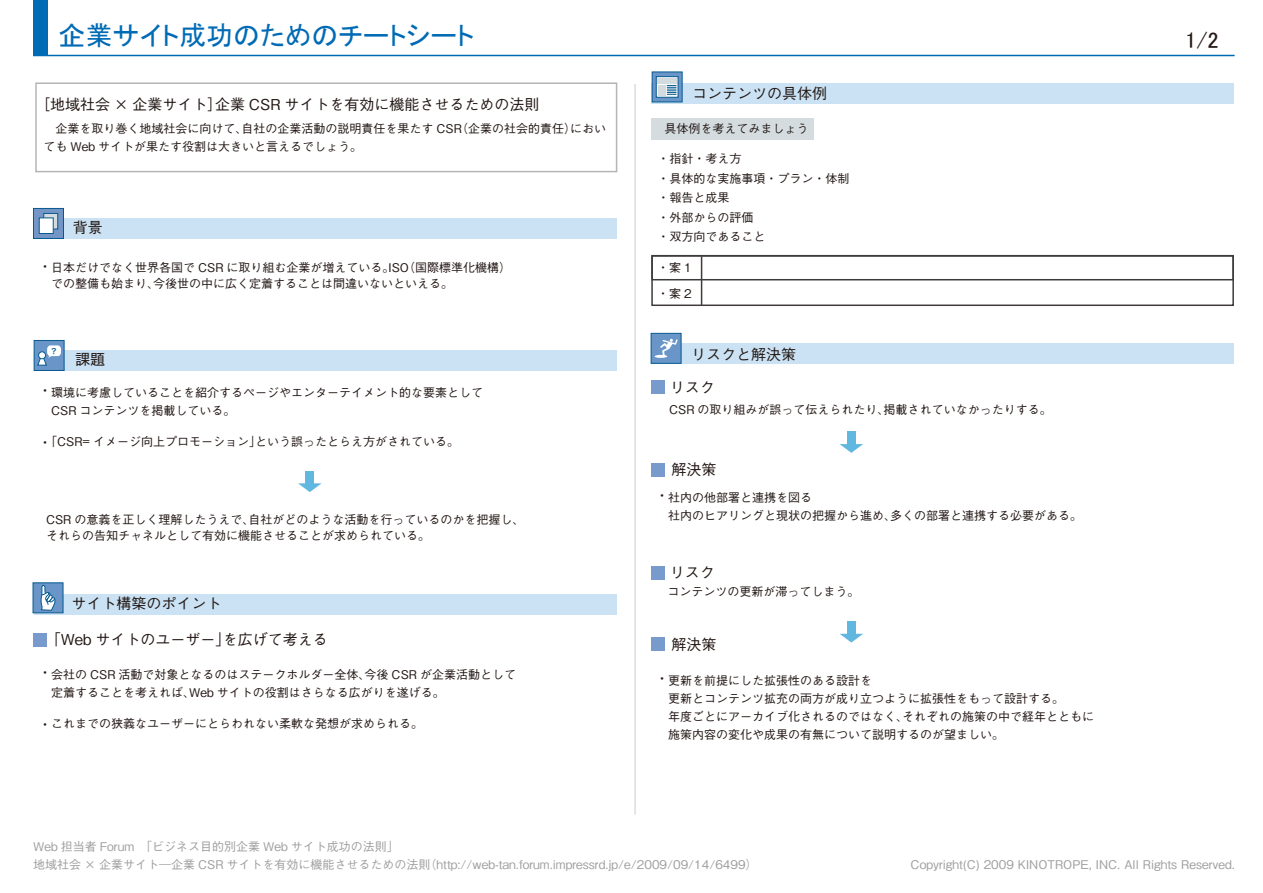
<style>
.page{position:relative;width:1263px;height:893px;background:#fff}
.page>*{position:absolute;margin:0;border:0;box-sizing:border-box;transform-origin:0 0}
.t1{font:27px "MS P Gothic";color:#006bb5}
.t2{font:22.5px "MS P Gothic";color:#231815}
.t3{font:500 15px "Gothic BBB Pr 5";color:#231815}
.t4{font:500 12px/18px "Gothic BBB Pr 5";color:#231815}
.t5{font:500 12px/18px "Gothic BBB Pr 5";color:#9f9fa0}
.t6{font:12px "Koz Go Pro";color:#231815}
.t7{font:7.65px "Hira Kaku Pro W6";color:#065a8f}
.s1{font-family:"Koz Go Pro";font-weight:400}
</style>
<div class="page">
<div style="left:34px;top:218px;width:583px;height:20px;background:#cae2f3"></div>
<div style="left:34px;top:350px;width:583px;height:20px;background:#cae2f3"></div>
<hr style="left:33px;top:55px;width:1201px;height:1px;background:#006bb5">
<div style="left:33px;top:0;width:14px;height:56px;background:#006bb5"></div>
<div style="left:35px;top:82px;width:582px;height:90px;border:2px solid #b5b5b6"></div>
<div style="left:34px;top:594px;width:583px;height:20px;background:#cae2f3"></div>
<div style="left:306px;top:471px;width:8px;height:14px;background:#60b7e0"></div>
<svg style="left:298px;top:483px;width:24px;height:9px"></svg>
<div style="left:651px;top:83px;width:583px;height:20px;background:#cae2f3"></div>
<div style="left:651px;top:343px;width:583px;height:20px;background:#cae2f3"></div>
<div style="left:651px;top:118px;width:163px;height:21px;background:#d4dce0"></div>
<div style="left:651px;top:255px;width:583px;height:25px;border:2px solid #3f3b3a"></div>
<div style="left:651px;top:255px;width:583px;height:51px;border:2px solid #3f3b3a"></div>
<hr style="left:701px;top:257px;width:1px;height:48px;background:#3f3b3a">
<div style="left:652px;top:381px;width:13px;height:13px;background:#789acd"></div>
<div style="left:652px;top:566px;width:13px;height:13px;background:#789acd"></div>
<div style="left:652px;top:463px;width:13px;height:13px;background:#789acd"></div>
<div style="left:652px;top:637px;width:13px;height:14px;background:#789acd"></div>
<div style="left:34px;top:633px;width:13px;height:13px;background:#789acd"></div>
<div style="left:847px;top:431px;width:9px;height:14px;background:#60b7e0"></div>
<svg style="left:840px;top:444px;width:23px;height:9px"></svg>
<div style="left:847px;top:621px;width:9px;height:14px;background:#60b7e0"></div>
<svg style="left:840px;top:634px;width:23px;height:8px"></svg>
<hr style="left:634px;top:84px;width:2px;height:731px;background:#dcdddd">
<div style="left:33px;top:208px;width:31px;height:31px;background:#7496c7;border:1px solid #065a8f"></div>
<div style="left:43px;top:213px;width:15px;height:16px;background:#d3dbdf;border:1px solid #065a8f"></div>
<div style="left:39px;top:217px;width:15px;height:17px;background:#fff;border:1px solid #065a8f"></div>
<div style="left:34px;top:340px;width:30px;height:31px;background:#6a95c8;border:1px solid #065a8f"></div>
<svg style="left:37px;top:345px;width:24px;height:21px"></svg>
<div style="left:33px;top:582px;width:30px;height:31px;background:#6a95c8;border:1px solid #065a8f"></div>
<svg style="left:40px;top:585px;width:16px;height:26px"></svg>
<svg style="left:652px;top:72px;width:30px;height:30px"></svg>
<svg style="left:656px;top:76px;width:22px;height:22px"></svg>
<div style="left:657px;top:78px;width:20px;height:6px;background:#d3dbdf"></div>
<div style="left:658px;top:85px;width:8px;height:11px;background:#d3dbdf"></div>
<svg style="left:667px;top:85px;width:9px;height:10px"></svg>
<div style="left:651px;top:333px;width:30px;height:31px;background:#6a95c8;border:1px solid #065a8f"></div>
<svg style="left:655px;top:338px;width:23px;height:20px"></svg>
<p class="t1" style="left:58px;top:22px;width:417px">企業サイト成功のためのチートシート</p>
<p class="t2" style="left:1185px;top:29px;width:35px">1/2</p>
<p class="t3" style="left:35px;top:92px;width:506px">［地域社会 × 企業サイト］企業 CSR サイトを有効に機能させるための法則</p>
<p class="t4" style="left:44px;top:118px;width:564px">　企業を取り巻く地域社会に向けて、自社の企業活動の説明責任を果たす CSR（企業の社会的責任）においても Web サイトが果たす役割は大きいと言えるでしょう。</p>
<p class="t3" style="left:73px;top:216px;width:31px">背景</p>
<p class="t4" style="left:51px;top:258px;width:461px;line-height:16.5px;text-indent:-12px"><span class="s1">・</span>日本だけでなく世界各国で CSR に取り組む企業が増えている。ISO（国際標準化機構）での整備も始まり、今後世の中に広く定着することは間違いないといえる。</p>
<p class="t7" style="left:50px;top:344px;width:9px">？</p>
<p class="t3" style="left:75px;top:348px;width:32px">課題</p>
<p class="t4" style="left:51px;top:382px;width:433px;text-indent:-12px"><span class="s1">・</span>環境に考慮していることを紹介するページやエンターテイメント的な要素として<br>CSR コンテンツを掲載している。</p>
<p class="t4" style="left:45px;top:431px;width:416px">「CSR= イメージ向上プロモーション」という誤ったとらえ方がされている。</p>
<p class="t6" style="left:39px;top:434px;width:13px">・</p>
<p class="t4" style="left:46px;top:510px;width:480px;line-height:16.5px">CSR の意義を正しく理解したうえで、自社がどのような活動を行っているのかを把握し、それらの告知チャネルとして有効に機能させることが求められている。</p>
<p class="t3" style="left:71px;top:592px;width:151px">サイト構築のポイント</p>
<p class="t3" style="left:692px;top:81px;width:137px">コンテンツの具体例</p>
<p class="t4" style="left:664px;top:119px;width:145px">具体例を考えてみましょう</p>
<p class="t4" style="left:658px;top:148px;width:193px;line-height:19.5px">・指針・考え方<br>・具体的な実施事項・プラン・体制・報告と成果<br>・外部からの評価<br>・双方向であること</p>
<p class="t4" style="left:657px;top:253px;width:36px;line-height:25.8px">・案 1・案 2</p>
<p class="t3" style="left:691px;top:342px;width:106px">リスクと解決策</p>
<p class="t3" style="left:670px;top:375px;width:46px">リスク</p>
<p class="t4" style="left:669px;top:399px;width:384px">CSR の取り組みが誤って伝えられたり、掲載されていなかったりする。</p>
<p class="t3" style="left:671px;top:457px;width:46px">解決策</p>
<p class="t4" style="left:668px;top:487px;width:415px;text-indent:-12px"><span class="s1">・</span>社内の他部署と連携を図る<br>社内のヒアリングと現状の把握から進め、多くの部署と連携する必要がある。</p>
<p class="t3" style="left:670px;top:560px;width:46px">リスク</p>
<p class="t4" style="left:668px;top:582px;width:193px">コンテンツの更新が滞ってしまう。</p>
<p class="t3" style="left:46px;top:628px;width:284px">「Web サイトのユーザー」を広げて考える</p>
<p class="t3" style="left:671px;top:632px;width:46px">解決策</p>
<p class="t4" style="left:51px;top:664px;width:467px;text-indent:-12px"><span class="s1">・</span>会社の CSR 活動で対象となるのはステークホルダー全体、今後 CSR が企業活動として定着することを考えれば、Web サイトの役割はさらなる広がりを遂げる。</p>
<p class="t4" style="left:39px;top:713px;width:385px"><span class="s1">・</span>これまでの狭義なユーザーにとらわれない柔軟な発想が求められる。</p>
<p class="t4" style="left:668px;top:670px;width:427px;text-indent:-12px"><span class="s1">・</span>更新を前提にした拡張性のある設計を<br>更新とコンテンツ拡充の両方が成り立つように拡張性をもって設計する。<br>年度ごとにアーカイブ化されるのではなく、それぞれの施策の中で経年とともに施策内容の変化や成果の有無について説明するのが望ましい。</p>
<p class="t5" style="left:33px;top:836px;width:726px">Web 担当者 Forum　「ビジネス目的別企業 Web サイト成功の法則」　<br>地域社会 × 企業サイト―企業 CSR サイトを有効に機能させるための法則（http://web-tan.forum.impressrd.jp/e/2009/09/14/6499）</p>
<p class="t5" style="left:910px;top:854px;width:326px">Copyright(C) 2009 KINOTROPE, INC. All Rights Reserved.</p>
</div>
